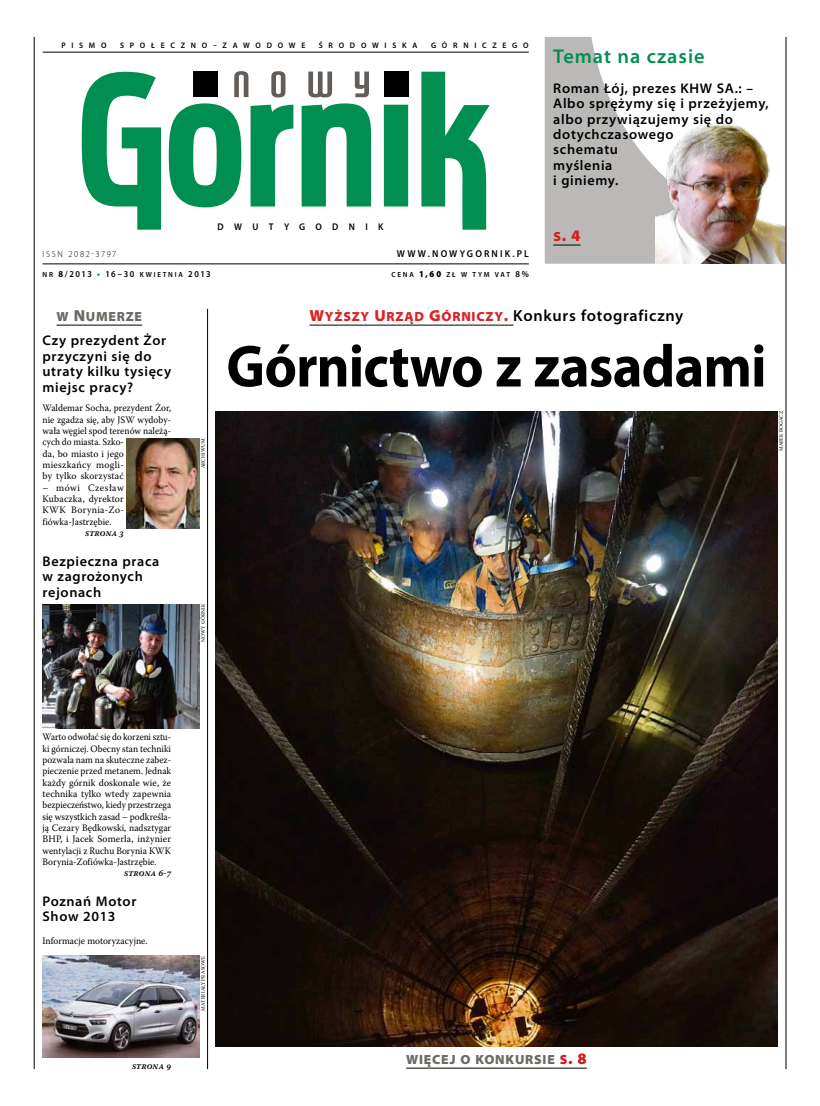
<style>
.page{position:relative;width:820px;height:1106px;background:#fff}
.page>*{position:absolute;margin:0;border:0;box-sizing:border-box;transform-origin:0 0}
.t1{font:700 60px "Myriad Pro";letter-spacing:-.015em;color:#000;scale:.94 1}
.t2{font:600 semi-expanded 20px "Myriad Pro";letter-spacing:.05em;color:#008e51;scale:.94 1}
.t3{font:600 semi-expanded 16px "Myriad Pro";letter-spacing:.05em;color:#000;scale:.94 1}
.t4{font:16px "Myriad Pro Black Semi Ext SC830";color:#d81c1e;scale:.94 1}
.t5{font:600 semi-expanded 14px/15.4px "Myriad Pro";letter-spacing:.05em;color:#000;scale:.94 1}
.t6{font:13.3px "Myriad Pro Black Semi Ext SC830";letter-spacing:.06em;color:#6d6964;scale:.94 1}
.t7{font:600 10px "Myriad Pro";letter-spacing:.225em;color:#000;scale:.94 1}
.t8{font:9.9px/11.3px "Warnock Pro";letter-spacing:.005em;color:#000;text-align:justify;scale:.91 1}
.t9{font:9.9px/11.3px "Warnock Pro";letter-spacing:.005em;color:#000;scale:.94 1}
.t10{font:9.9px/11.3px "Warnock Pro";letter-spacing:.005em;color:#000;text-align:justify}
.t11{font:italic 600 9.9px "Warnock Pro";color:#000;scale:.94 1}
.t12{font:600 9.7px "Myriad Pro";letter-spacing:1.13em;color:#000;scale:.94 1}
.t13{font:9px "Myriad Pro Semibold SC830";letter-spacing:.17em;color:#000;scale:.94 1}
.t14{font:300 9px "Myriad Pro";letter-spacing:.19em;color:#000;scale:.94 1}
.t15{font:600 8px "Myriad Pro";letter-spacing:.74em;color:#000}
.t16{font:7.5px "Myriad Pro Semibold SC830";letter-spacing:.24em;color:#000;scale:.94 1}
.t17{font:5.3px "Warnock Pro";letter-spacing:.025em;color:#000;scale:.94 1}
.s1{font-size:7.5px}
.s2{font-family:"Myriad Pro Bold SC830"}
.s3{font-family:"Myriad Pro";font-weight:700;color:#008e51}
.s4{font-family:"Myriad Pro Black SC830";font-size:9px}
.s5{font-size:9px}
.s6{font-size:13.3px}
.s7{font-size:16px}
.s8{font-family:"Myriad Pro Black Semi Ext SC830";font-weight:400;font-stretch:normal;color:#d82527}
.s9{font-family:"Myriad Pro Black Semi Ext SC830";font-weight:400;font-stretch:normal;font-size:13.3px;color:#d82527}
.s10{color:#d81c1e}
.s11{font-size:16px;color:#d81c1e}
</style>
<div class="page">
<hr style="left:34px;top:37px;width:1px;height:1032px;background:#000">
<svg style="left:544px;top:37px;width:111px;height:227px;fill:#bab9b8"></svg>
<img style="left:655px;top:123px;width:130px;height:141px">
<svg style="left:553px;top:245px;width:27px;height:1px"></svg>
<hr style="left:43px;top:52px;width:485px;height:1px;background:#000">
<hr style="left:43px;top:264px;width:485px;height:1px;background:#000">
<hr style="left:785px;top:37px;width:1px;height:1032px;background:#000">
<hr style="left:56px;top:325px;width:86px;height:1px;background:#000">
<svg style="left:82px;top:72px;width:407px;height:158px"></svg>
<div style="left:384px;top:71px;width:24px;height:26px;background:#000"></div>
<div style="left:193px;top:71px;width:24px;height:26px;background:#000"></div>
<svg style="left:234px;top:71px;width:14px;height:26px"></svg>
<svg style="left:271px;top:71px;width:14px;height:26px"></svg>
<svg style="left:308px;top:72px;width:24px;height:25px"></svg>
<svg style="left:355px;top:72px;width:14px;height:25px"></svg>
<hr style="left:207px;top:309px;width:1px;height:760px;background:#000">
<img style="left:215px;top:411px;width:562px;height:635px">
<img style="left:43px;top:955px;width:157px;height:102px">
<img style="left:43px;top:604px;width:157px;height:125px">
<hr style="left:309px;top:325px;width:204px;height:1px;background:#000">
<hr style="left:406px;top:1067px;width:153px;height:1px;background:#000">
<svg style="left:559px;top:1067px;width:27px;height:1px"></svg>
<img style="left:127px;top:439px;width:73px;height:89px">
<p class="t15" style="left:61px;top:40px;width:47px">PISMO</p>
<p class="t15" style="left:120px;top:40px;width:187px">SPOŁECZNO–ZAWODOWE</p>
<p class="t15" style="left:319px;top:40px;width:100px">ŚRODOWISKA</p>
<p class="t15" style="left:431px;top:40px;width:99px">GÓRNICZEGO</p>
<h2 class="t2" style="left:553px;top:45px;width:162px">Temat na czasie</h2>
<h3 class="t5" style="left:553px;top:81px;width:231px">Roman Łój, prezes KHW SA.: –<br>Albo sprężymy się i przeżyjemy, albo przywiązujemy się do dotychczasowego<br>schematu<br>myślenia<br>i giniemy.</h3>
<p class="t12" style="left:217px;top:220px;width:178px">DWUTYGODNIK</p>
<p class="t14" style="left:43px;top:249px;width:80px">ISSN 2082-3797</p>
<p class="t13" style="left:43px;top:268px;width:180px"><span class="s1">NR</span> <span class="s2">8</span>/2013 <span class="s3">•</span> 16–30 <span class="s1">KWIETNIA</span> 2013</p>
<p class="t7" style="left:397px;top:247px;width:142px">WWW.NOWYGORNIK.PL</p>
<p class="t16" style="left:391px;top:270px;width:147px">CENA <span class="s4">1,60</span> ZŁ W TYM VAT <span class="s5">8%</span></p>
<h3 class="t4" style="left:553px;top:226px;width:30px"><span class="s6">S</span>. 4</h3>
<h3 class="t6" style="left:56px;top:309px;width:92px">W <span class="s7">N</span>UMERZE</h3>
<h3 class="t5" style="left:42px;top:333px;width:138px">Czy prezydent Żor przyczyni się do utraty kilku tysięcy miejsc pracy?</h3>
<p class="t9" style="left:42px;top:402px;width:138px">Waldemar Socha, prezydent Żor, nie zgadza się, aby JSW wydoby&shy;wała węgiel spod terenów należą&shy;cych do miasta. Szko-<br>da, bo miasto i jego mieszkańcy mogli-<br>by tylko skorzystać</p>
<p class="t10" style="left:42px;top:481px;width:83px">– mówi Czesław Kubaczka, dyrektor KWK Borynia-Zo&shy;fiówka-Jastrzębie.</p>
<p class="t11" style="left:85px;top:527px;width:43px">strona 3</p>
<h3 class="t5" style="left:42px;top:553px;width:126px">Bezpieczna praca w zagrożonych rejonach</h3>
<p class="t17" style="left:200px;top:468px;width:33px;rotate:-90deg">Archiwum</p>
<h3 class="t3" style="left:309px;top:307px;width:399px"><span class="s8">W</span><span class="s9">YŻSZY</span> <span class="s8">U</span><span class="s9">RZĄD</span> <span class="s8">G</span><span class="s9">ÓRNICZY</span><span class="s8">.</span> Konkurs fotograficzny</h3>
<h1 class="t1" style="left:226px;top:327px;width:576px">Górnictwo z zasadami</h1>
<p class="t17" style="left:200px;top:642px;width:42px;rotate:-90deg">Nowy Górnik</p>
<p class="t17" style="left:777px;top:451px;width:44px;rotate:-90deg">MarEK Bogacz</p>
<p class="t8" style="left:42px;top:731px;width:143px">Warto odwołać się do korzeni sztu&shy;ki górniczej. Obecny stan techniki pozwala nam na skuteczne zabez&shy;pieczenie przed metanem. Jednak każdy górnik doskonale wie, że technika tylko wtedy zapewnia bezpieczeństwo, kiedy przestrzega się wszystkich zasad – podkreśla&shy;ją Cezary Będkowski, nadsztygar BHP, i Jacek Somerla, inżynier wentylacji z Ruchu Borynia KWK Borynia-Zofiówka-Jastrzębie.</p>
<p class="t11" style="left:124px;top:867px;width:51px">strona 6-7</p>
<h3 class="t5" style="left:42px;top:893px;width:101px">Poznań Motor<br>Show 2013</h3>
<p class="t9" style="left:42px;top:935px;width:113px">Informacje motoryzacyjne.</p>
<p class="t11" style="left:132px;top:1059px;width:43px">strona 9</p>
<p class="t17" style="left:200px;top:1011px;width:60px;rotate:-90deg">materiały prasowe</p>
<h3 class="t6" style="left:406px;top:1052px;width:194px">WIĘCEJ O KONKURSIE <span class="s10">S</span><span class="s11">. 8</span></h3>
</div>
